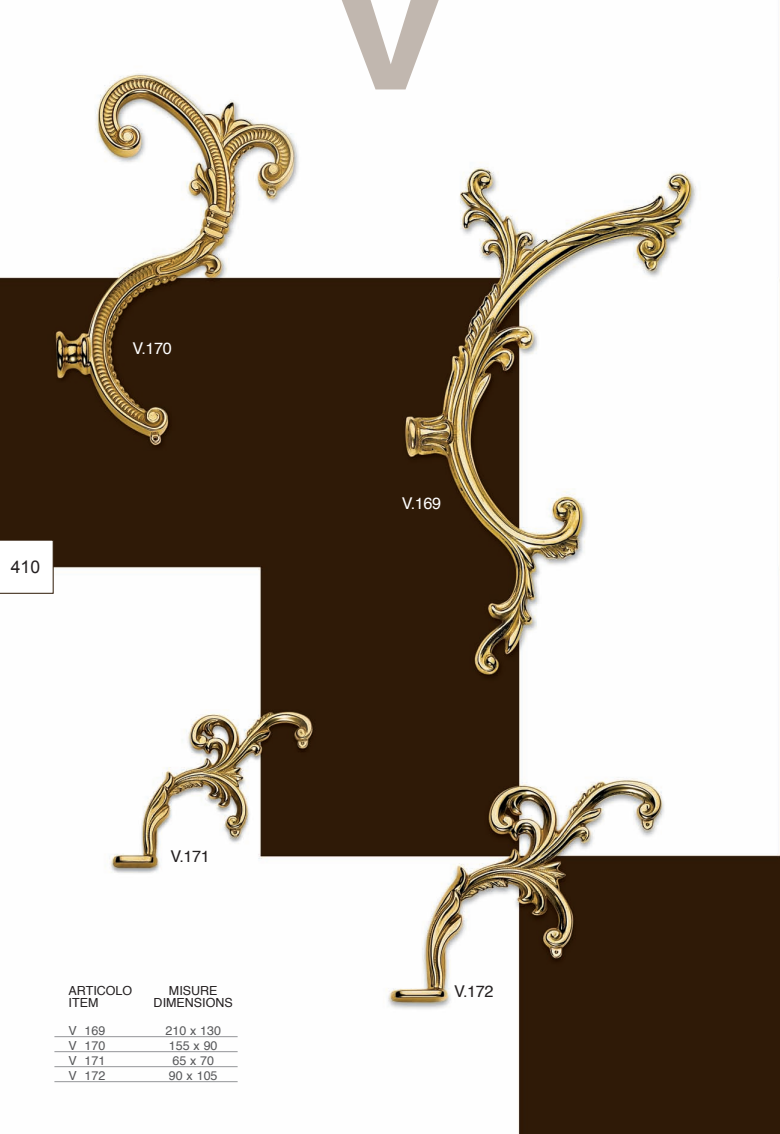
<style>
.page{position:relative;width:780px;height:1134px;background:#fff}
.page>*{position:absolute;margin:0;border:0;box-sizing:border-box;transform-origin:0 0}
.t1{font:17.5px "Arial";color:#231f20}
.t2{font:16.25px "Helvetica";letter-spacing:-.025em;color:#fff}
.t3{font:16.25px "Helvetica";letter-spacing:-.025em;color:#231f20}
.t4{font:12.5px "Helvetica";color:#57585a}
.t5{font:12.5px "Helvetica";color:#231f20}
</style>
<div class="page">
<img style="left:0;top:73px;width:780px;height:1061px">
<hr style="left:54px;top:1036px;width:183px;height:1px;background:#939598">
<hr style="left:54px;top:1051px;width:183px;height:1px;background:#939598">
<hr style="left:54px;top:1066px;width:183px;height:1px;background:#939598">
<hr style="left:54px;top:1081px;width:183px;height:1px;background:#939598">
<svg style="left:335px;top:0;width:110px;height:89px"></svg>
<svg style="left:0;top:540px;width:54px;height:54px"></svg>
<h1 class="t1" style="left:11px;top:555px;width:31px">410</h1>
<h2 class="t2" style="left:132px;top:335px;width:41px">V.170</h2>
<h2 class="t3" style="left:170px;top:844px;width:41px">V.171</h2>
<p class="t5" style="left:69px;top:980px;width:10px">ART</p>
<p class="t5" style="left:93px;top:980px;width:63px">ICOLO M</p>
<p class="t5" style="left:179px;top:980px;width:13px">ISUR</p>
<p class="t5" style="left:209px;top:980px;width:10px">E</p>
<p class="t5" style="left:69px;top:993px;width:55px">ITEM D</p>
<p class="t5" style="left:163px;top:993px;width:66px">IMENSIONS</p>
<p class="t4" style="left:54px;top:1020px;width:13px">V</p>
<p class="t4" style="left:85px;top:1020px;width:22px">169</p>
<p class="t4" style="left:165px;top:1020px;width:57px">210 X 130</p>
<p class="t4" style="left:54px;top:1035px;width:13px">V</p>
<p class="t4" style="left:85px;top:1035px;width:22px">170</p>
<p class="t4" style="left:169px;top:1035px;width:50px">155 X 90</p>
<p class="t4" style="left:54px;top:1050px;width:13px">V</p>
<p class="t4" style="left:85px;top:1050px;width:22px">171</p>
<p class="t4" style="left:172px;top:1050px;width:43px">65 X 70</p>
<p class="t4" style="left:54px;top:1065px;width:13px">V</p>
<p class="t4" style="left:85px;top:1065px;width:22px">172</p>
<p class="t4" style="left:169px;top:1065px;width:50px">90 X 105</p>
<h2 class="t2" style="left:402px;top:490px;width:41px">V.169</h2>
<h2 class="t3" style="left:454px;top:979px;width:41px">V.172</h2>
</div>
